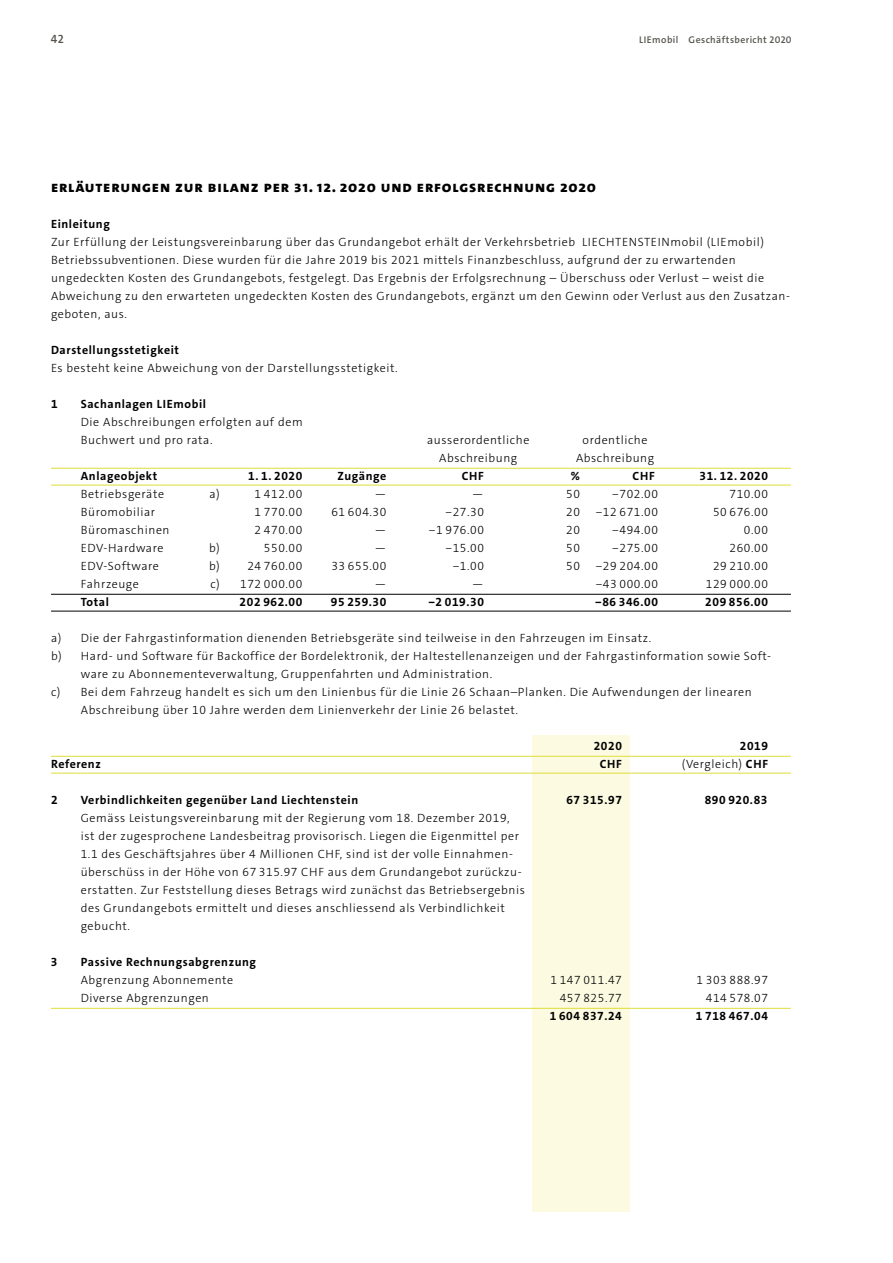
<style>
.page{position:relative;width:893px;height:1263px;background:#fff}
.page>*{position:absolute;margin:0;border:0;box-sizing:border-box;transform-origin:0 0}
.t1{font:800 15.75px "The Sans C4 s";letter-spacing:.05em;color:#000}
.t2{font:300 12px/18px "The Sans C4 s";letter-spacing:.05em;color:#000}
.t3{font:700 12px "The Sans C4 s";letter-spacing:.05em;color:#000}
.t4{font:600 12px "The Sans C4 s";color:#55524e}
.t5{font:600 9.75px "The Sans C4 s";letter-spacing:.045em;color:#55524e}
.s1{font-weight:700}
</style>
<div class="page">
<div style="left:533px;top:736px;width:97px;height:476px;background:#fcfbe2"></div>
<hr style="left:51px;top:468px;width:740px;height:1px;background:#dedd39">
<hr style="left:51px;top:485px;width:740px;height:1px;background:#dedd39">
<hr style="left:51px;top:594px;width:740px;height:1px;background:#000">
<hr style="left:51px;top:611px;width:740px;height:1px;background:#000">
<hr style="left:51px;top:756px;width:740px;height:1px;background:#dedd39">
<hr style="left:51px;top:773px;width:740px;height:1px;background:#dedd39">
<hr style="left:51px;top:1008px;width:740px;height:1px;background:#dedd39">
<p class="t4" style="left:51px;top:31px;width:14px">42</p>
<p class="t5" style="left:639px;top:33px;width:154px">LIEmobil Geschäftsbericht 2020</p>
<h1 class="t1" style="left:51px;top:177px;width:547px">Erläuterungen zur Bilanz per 31. 12. 2020 und Erfolgsrechnung 2020</h1>
<p class="t3" style="left:51px;top:217px;width:60px">Einleitung</p>
<p class="t2" style="left:51px;top:233px;width:740px">Zur Erfüllung der Leistungsvereinbarung über das Grundangebot erhält der Verkehrsbetrieb LIECHTENSTEINmobil (LIEmobil)<br>Betriebssubventionen. Diese wurden für die Jahre 2019 bis 2021 mittels Finanzbeschluss, aufgrund der zu erwartenden ungedeckten Kosten des Grundangebots, festgelegt. Das Ergebnis der Erfolgsrechnung – Überschuss oder Verlust – weist die Abweichung zu den erwarteten ungedeckten Kosten des Grundangebots, ergänzt um den Gewinn oder Verlust aus den Zusatzan&shy;geboten, aus.</p>
<p class="t3" style="left:51px;top:343px;width:130px">Darstellungsstetigkeit</p>
<p class="t2" style="left:51px;top:359px;width:348px">Es besteht keine Abweichung von der Darstellungsstetigkeit.</p>
<p class="t3" style="left:51px;top:397px;width:8px">1</p>
<p class="t3" style="left:81px;top:397px;width:127px">Sachanlagen LIEmobil</p>
<p class="t2" style="left:81px;top:413px;width:223px">Die Abschreibungen erfolgten auf dem<br>Buchwert und pro rata.</p>
<p class="t2" style="left:427px;top:431px;width:104px">ausserordentliche</p>
<p class="t2" style="left:583px;top:431px;width:66px">ordentliche</p>
<p class="t2" style="left:439px;top:449px;width:80px">Abschreibung</p>
<p class="t2" style="left:576px;top:449px;width:80px">Abschreibung</p>
<p class="t3" style="left:81px;top:469px;width:78px">Anlageobjekt</p>
<p class="t3" style="left:248px;top:469px;width:56px">1. 1. 2020</p>
<p class="t3" style="left:338px;top:469px;width:50px">Zugänge</p>
<p class="t3" style="left:462px;top:469px;width:24px">CHF</p>
<p class="t3" style="left:571px;top:469px;width:11px">%</p>
<p class="t3" style="left:633px;top:469px;width:24px">CHF</p>
<p class="t3" style="left:699px;top:469px;width:70px">31. 12. 2020</p>
<p class="t2" style="left:81px;top:485px;width:85px">Betriebsgeräte</p>
<p class="t2" style="left:209px;top:485px;width:12px">a)</p>
<p class="t2" style="left:255px;top:485px;width:49px">1 412.00</p>
<p class="t2" style="left:374px;top:485px;width:14px">—</p>
<p class="t2" style="left:472px;top:485px;width:13px">—</p>
<p class="t2" style="left:566px;top:485px;width:15px">50</p>
<p class="t2" style="left:612px;top:485px;width:47px">−702.00</p>
<p class="t2" style="left:730px;top:485px;width:40px">710.00</p>
<p class="t2" style="left:81px;top:503px;width:76px">Büromobiliar</p>
<p class="t2" style="left:255px;top:503px;width:49px">1 770.00</p>
<p class="t2" style="left:331px;top:503px;width:56px">61 604.30</p>
<p class="t2" style="left:445px;top:503px;width:40px">−27.30</p>
<p class="t2" style="left:566px;top:503px;width:15px">20</p>
<p class="t2" style="left:596px;top:503px;width:64px">−12 671.00</p>
<p class="t2" style="left:713px;top:503px;width:56px">50 676.00</p>
<p class="t2" style="left:81px;top:521px;width:90px">Büromaschinen</p>
<p class="t2" style="left:255px;top:521px;width:49px">2 470.00</p>
<p class="t2" style="left:374px;top:521px;width:14px">—</p>
<p class="t2" style="left:429px;top:521px;width:56px">−1 976.00</p>
<p class="t2" style="left:566px;top:521px;width:15px">20</p>
<p class="t2" style="left:612px;top:521px;width:47px">−494.00</p>
<p class="t2" style="left:744px;top:521px;width:26px">0.00</p>
<p class="t2" style="left:81px;top:539px;width:84px">EDV-Hardware</p>
<p class="t2" style="left:209px;top:539px;width:12px">b)</p>
<p class="t2" style="left:264px;top:539px;width:40px">550.00</p>
<p class="t2" style="left:374px;top:539px;width:13px">—</p>
<p class="t2" style="left:445px;top:539px;width:40px">−15.00</p>
<p class="t2" style="left:566px;top:539px;width:15px">50</p>
<p class="t2" style="left:612px;top:539px;width:47px">−275.00</p>
<p class="t2" style="left:730px;top:539px;width:40px">260.00</p>
<p class="t2" style="left:81px;top:557px;width:80px">EDV-Software</p>
<p class="t2" style="left:209px;top:557px;width:95px">b) 24 760.00</p>
<p class="t2" style="left:331px;top:557px;width:56px">33 655.00</p>
<p class="t2" style="left:453px;top:557px;width:33px">−1.00</p>
<p class="t2" style="left:566px;top:557px;width:15px">50</p>
<p class="t2" style="left:596px;top:557px;width:64px">−29 204.00</p>
<p class="t2" style="left:713px;top:557px;width:56px">29 210.00</p>
<p class="t2" style="left:81px;top:575px;width:60px">Fahrzeuge</p>
<p class="t2" style="left:210px;top:575px;width:94px">c) 172 000.00</p>
<p class="t2" style="left:374px;top:575px;width:13px">—</p>
<p class="t2" style="left:472px;top:575px;width:13px">—</p>
<p class="t2" style="left:596px;top:575px;width:64px">−43 000.00</p>
<p class="t2" style="left:706px;top:575px;width:64px">129 000.00</p>
<p class="t3" style="left:81px;top:595px;width:30px">Total</p>
<p class="t3" style="left:240px;top:595px;width:64px">202 962.00</p>
<p class="t3" style="left:331px;top:595px;width:57px">95 259.30</p>
<p class="t3" style="left:428px;top:595px;width:57px">−2 019.30</p>
<p class="t3" style="left:595px;top:595px;width:64px">−86 346.00</p>
<p class="t3" style="left:705px;top:595px;width:64px">209 856.00</p>
<p class="t2" style="left:51px;top:629px;width:602px">a) Die der Fahrgastinformation dienenden Betriebsgeräte sind teilweise in den Fahrzeugen im Einsatz.</p>
<p class="t2" style="left:51px;top:647px;width:722px">b) Hard- und Software für Backoffice der Bordelektronik, der Haltestellenanzeigen und der Fahrgastinformation sowie Soft-</p>
<p class="t2" style="left:81px;top:665px;width:413px">ware zu Abonnementeverwaltung, Gruppenfahrten und Administration.</p>
<p class="t2" style="left:51px;top:683px;width:702px">c) Bei dem Fahrzeug handelt es sich um den Linienbus für die Linie 26 Schaan–Planken. Die Aufwendungen der linearen</p>
<p class="t2" style="left:81px;top:701px;width:439px">Abschreibung über 10 Jahre werden dem Linienverkehr der Linie 26 belastet.</p>
<p class="t3" style="left:594px;top:739px;width:30px">2020</p>
<p class="t3" style="left:740px;top:739px;width:30px">2019</p>
<p class="t3" style="left:51px;top:757px;width:51px">Referenz</p>
<p class="t3" style="left:600px;top:757px;width:24px">CHF</p>
<p class="t2" style="left:682px;top:755px;width:88px">(Vergleich) <span class="s1">CHF</span></p>
<p class="t3" style="left:51px;top:793px;width:8px">2</p>
<p class="t3" style="left:81px;top:793px;width:279px">Verbindlichkeiten gegenüber Land Liechtenstein</p>
<p class="t3" style="left:566px;top:793px;width:57px">67 315.97</p>
<p class="t3" style="left:705px;top:793px;width:64px">890 920.83</p>
<p class="t2" style="left:81px;top:809px;width:446px">Gemäss Leistungsvereinbarung mit der Regierung vom 18. Dezember 2019, ist der zugesprochene Landesbeitrag provisorisch. Liegen die Eigenmittel per 1.1 des Geschäftsjahres über 4 Millionen CHF, sind ist der volle Einnahmen&shy;überschüss in der Höhe von 67 315.97 CHF aus dem Grundangebot zurückzu&shy;erstatten. Zur Feststellung dieses Betrags wird zunächst das Betriebsergebnis des Grundangebots ermittelt und dieses anschliessend als Verbindlichkeit gebucht.</p>
<p class="t3" style="left:51px;top:955px;width:8px">3</p>
<p class="t3" style="left:81px;top:955px;width:177px">Passive Rechnungsabgrenzung</p>
<p class="t2" style="left:81px;top:971px;width:154px">Abgrenzung Abonnemente</p>
<p class="t2" style="left:550px;top:971px;width:73px">1 147 011.47</p>
<p class="t2" style="left:696px;top:971px;width:73px">1 303 888.97</p>
<p class="t2" style="left:81px;top:989px;width:130px">Diverse Abgrenzungen</p>
<p class="t2" style="left:560px;top:989px;width:64px">457 825.77</p>
<p class="t2" style="left:706px;top:989px;width:64px">414 578.07</p>
<p class="t3" style="left:550px;top:1009px;width:74px">1 604 837.24</p>
<p class="t3" style="left:696px;top:1009px;width:74px">1 718 467.04</p>
</div>
